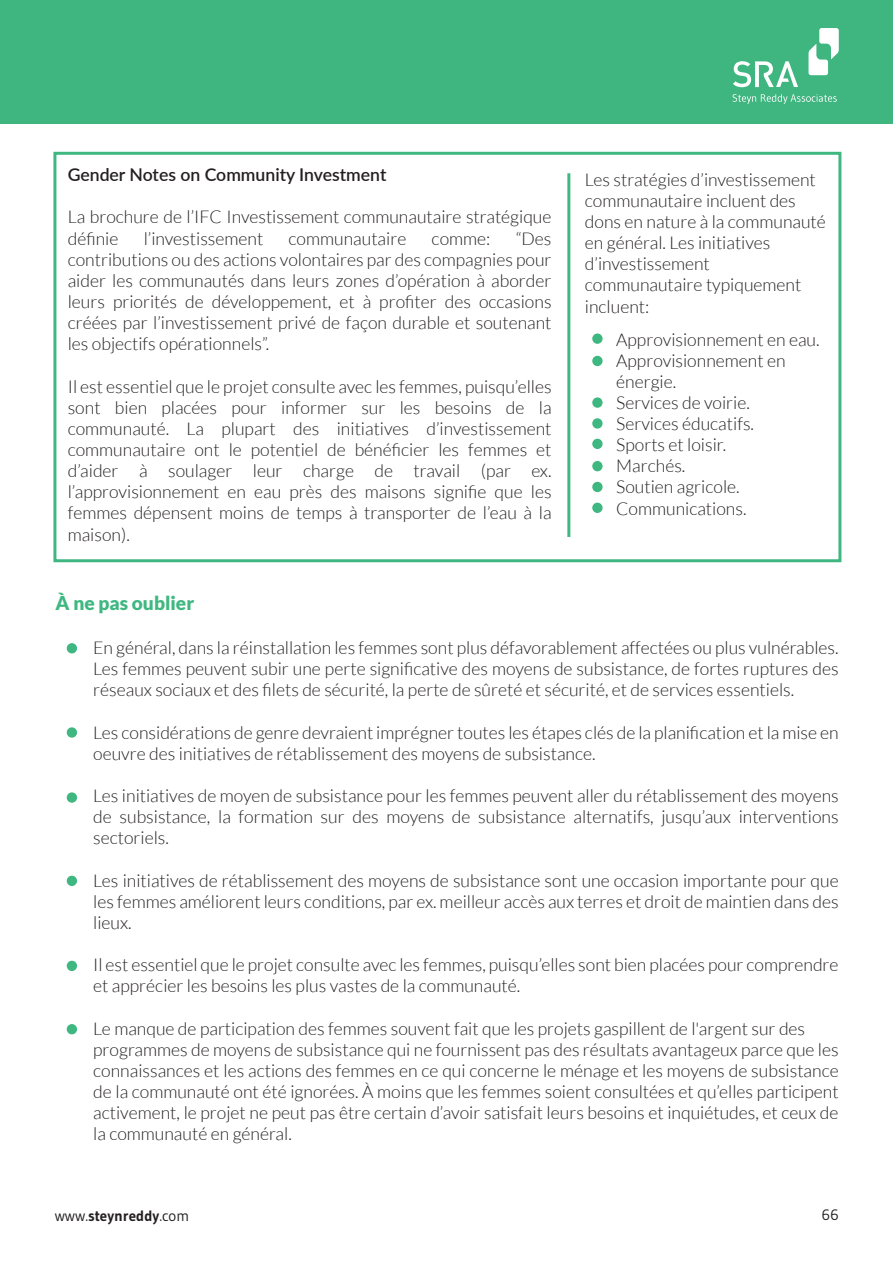
<style>
.page{position:relative;width:893px;height:1263px;background:#fff}
.page>*{position:absolute;margin:0;border:0;box-sizing:border-box;transform-origin:0 0}
.t1{font:900 19.05px "Lato";color:#3fb780}
.t2{font:300 17.55px/21.1px "Lato";color:#231f20}
.t3{font:600 17.55px "Lato";color:#231f20}
.t4{font:700 15px "Gudea";color:#231f20}
.t5{font:15px "Gudea";color:#231f20}
.s1{font-weight:400}
</style>
<div class="page">
<div style="left:0;top:0;width:893px;height:123px;background:#3fb580"></div>
<svg style="left:733px;top:61px;width:65px;height:26px"></svg>
<svg style="left:732px;top:94px;width:105px;height:10px"></svg>
<svg style="left:808px;top:28px;width:31px;height:47px"></svg>
<div style="left:53px;top:152px;width:788px;height:410px;background:#fff;border:3px solid #3fb780"></div>
<hr style="left:567px;top:173px;width:3px;height:364px;background:#3fb780">
<div style="left:593px;top:334px;width:9px;height:9px;background:#3fb780;border-radius:50%"></div>
<div style="left:592px;top:333px;width:11px;height:11px;border:2px solid #3fb780;border-radius:50%"></div>
<div style="left:593px;top:357px;width:9px;height:8px;background:#3fb780;border-radius:50%"></div>
<div style="left:592px;top:356px;width:11px;height:10px;border:2px solid #3fb780;border-radius:50%"></div>
<div style="left:593px;top:398px;width:9px;height:9px;background:#3fb780;border-radius:50%"></div>
<div style="left:592px;top:397px;width:11px;height:11px;border:2px solid #3fb780;border-radius:50%"></div>
<div style="left:593px;top:419px;width:9px;height:9px;background:#3fb780;border-radius:50%"></div>
<div style="left:592px;top:418px;width:11px;height:11px;border:2px solid #3fb780;border-radius:50%"></div>
<div style="left:593px;top:439px;width:9px;height:9px;background:#3fb780;border-radius:50%"></div>
<div style="left:592px;top:439px;width:11px;height:10px;border:2px solid #3fb780;border-radius:50%"></div>
<div style="left:593px;top:462px;width:9px;height:9px;background:#3fb780;border-radius:50%"></div>
<div style="left:592px;top:461px;width:11px;height:10px;border:2px solid #3fb780;border-radius:50%"></div>
<div style="left:593px;top:483px;width:9px;height:8px;background:#3fb780;border-radius:50%"></div>
<div style="left:592px;top:482px;width:11px;height:10px;border:2px solid #3fb780;border-radius:50%"></div>
<div style="left:593px;top:503px;width:9px;height:9px;background:#3fb780;border-radius:50%"></div>
<div style="left:592px;top:503px;width:11px;height:10px;border:2px solid #3fb780;border-radius:50%"></div>
<div style="left:67px;top:644px;width:9px;height:9px;background:#3fb780;border-radius:50%"></div>
<div style="left:67px;top:643px;width:10px;height:10px;border:2px solid #3fb780;border-radius:50%"></div>
<div style="left:67px;top:728px;width:9px;height:9px;background:#3fb780;border-radius:50%"></div>
<div style="left:67px;top:727px;width:10px;height:11px;border:2px solid #3fb780;border-radius:50%"></div>
<div style="left:67px;top:876px;width:9px;height:9px;background:#3fb780;border-radius:50%"></div>
<div style="left:67px;top:876px;width:10px;height:10px;border:2px solid #3fb780;border-radius:50%"></div>
<div style="left:67px;top:793px;width:9px;height:9px;background:#3fb780;border-radius:50%"></div>
<div style="left:67px;top:792px;width:10px;height:11px;border:2px solid #3fb780;border-radius:50%"></div>
<div style="left:67px;top:961px;width:9px;height:9px;background:#3fb780;border-radius:50%"></div>
<div style="left:67px;top:961px;width:10px;height:10px;border:2px solid #3fb780;border-radius:50%"></div>
<div style="left:67px;top:1025px;width:9px;height:9px;background:#3fb780;border-radius:50%"></div>
<div style="left:67px;top:1024px;width:10px;height:10px;border:2px solid #3fb780;border-radius:50%"></div>
<p class="t3" style="left:68px;top:162px;width:320px">Gender Notes on Community Investment</p>
<p class="t2" style="left:68px;top:207px;width:485px">La brochure de l’IFC Investissement communautaire stratégique définie</p>
<p class="t2" style="left:68px;top:228px;width:485px;text-align:justify;text-indent:448px">“Des contributions ou des actions volontaires par des compagnies pour aider les communautés dans leurs zones d’opération à aborder leurs priorités de développement, et à profiter des occasions créées par l’investissement privé de façon durable et soutenant les objectifs opérationnels”.</p>
<p class="t2" style="left:68px;top:376px;width:485px;text-align:justify">Il est essentiel que le projet consulte avec les femmes, puisqu’elles sont bien placées pour informer sur les besoins de la communauté. La plupart des initiatives d’investissement communautaire ont le potentiel de bénéficier les femmes et d’aider à soulager leur charge de travail (par ex. l’approvisionnement en eau près des maisons signifie que les femmes dépensent moins de temps à transporter de l’eau à la maison).</p>
<p class="t2" style="left:144px;top:228px;width:121px">l’investissement</p>
<p class="t2" style="left:289px;top:228px;width:119px">communautaire</p>
<p class="t2" style="left:432px;top:228px;width:60px">comme:</p>
<p class="t2" style="left:585px;top:169px;width:242px">Les stratégies d’investissement communautaire incluent des dons en nature à la communauté en général. Les initiatives d’investissement communautaire typiquement incluent:</p>
<p class="t2" style="left:616px;top:329px;width:205px">Approvisionnement en eau.<br>Approvisionnement en énergie.<br>Services de voirie.<br>Services éducatifs.<br>Sports et loisir.<br>Marchés.<br>Soutien agricole.<br>Communications.</p>
<p class="t1" style="left:56px;top:592px;width:140px">À ne pas oublier</p>
<p class="t2" style="left:93px;top:637px;width:747px;text-align:justify">En général, dans la réinstallation les femmes sont plus défavorablement affectées ou plus vulnérables.<br>Les femmes peuvent subir une perte significative des moyens de subsistance, de fortes ruptures des réseaux sociaux et des filets de sécurité, la perte de sûreté et sécurité, et de services essentiels.</p>
<p class="t2" style="left:93px;top:722px;width:747px">Les considérations de genre devraient imprégner toutes les étapes clés de la planification et la mise en oeuvre des initiatives de rétablissement des moyens de subsistance.</p>
<p class="t2" style="left:93px;top:785px;width:747px;text-align:justify">Les initiatives de moyen de subsistance pour les femmes peuvent aller du rétablissement des moyens de subsistance, la formation sur des moyens de subsistance alternatifs, jusqu’aux interventions sectoriels.</p>
<p class="t2" style="left:93px;top:870px;width:747px;text-align:justify">Les initiatives de rétablissement des moyens de subsistance sont une occasion importante pour que les femmes améliorent leurs conditions, par ex. meilleur accès aux terres et droit de maintien dans des lieux.</p>
<p class="t2" style="left:93px;top:954px;width:747px">Il est essentiel que le projet consulte avec les femmes, puisqu’elles sont bien placées pour comprendre et apprécier les besoins les plus vastes de la communauté.</p>
<p class="t2" style="left:93px;top:1018px;width:747px">Le manque de participation des femmes souvent fait que les projets gaspillent de l'argent sur des programmes de moyens de subsistance qui ne fournissent pas des résultats avantageux parce que les connaissances et les actions des femmes en ce qui concerne le ménage et les moyens de subsistance de la communauté ont été ignorées. À moins que les femmes soient consultées et qu’elles participent activement, le projet ne peut pas être certain d’avoir satisfait leurs besoins et inquiétudes, et ceux de la communauté en général.</p>
<p class="t4" style="left:55px;top:1207px;width:136px"><span class="s1">www.</span>steynreddy<span class="s1">.com</span></p>
<p class="t5" style="left:821px;top:1205px;width:19px">66</p>
</div>
